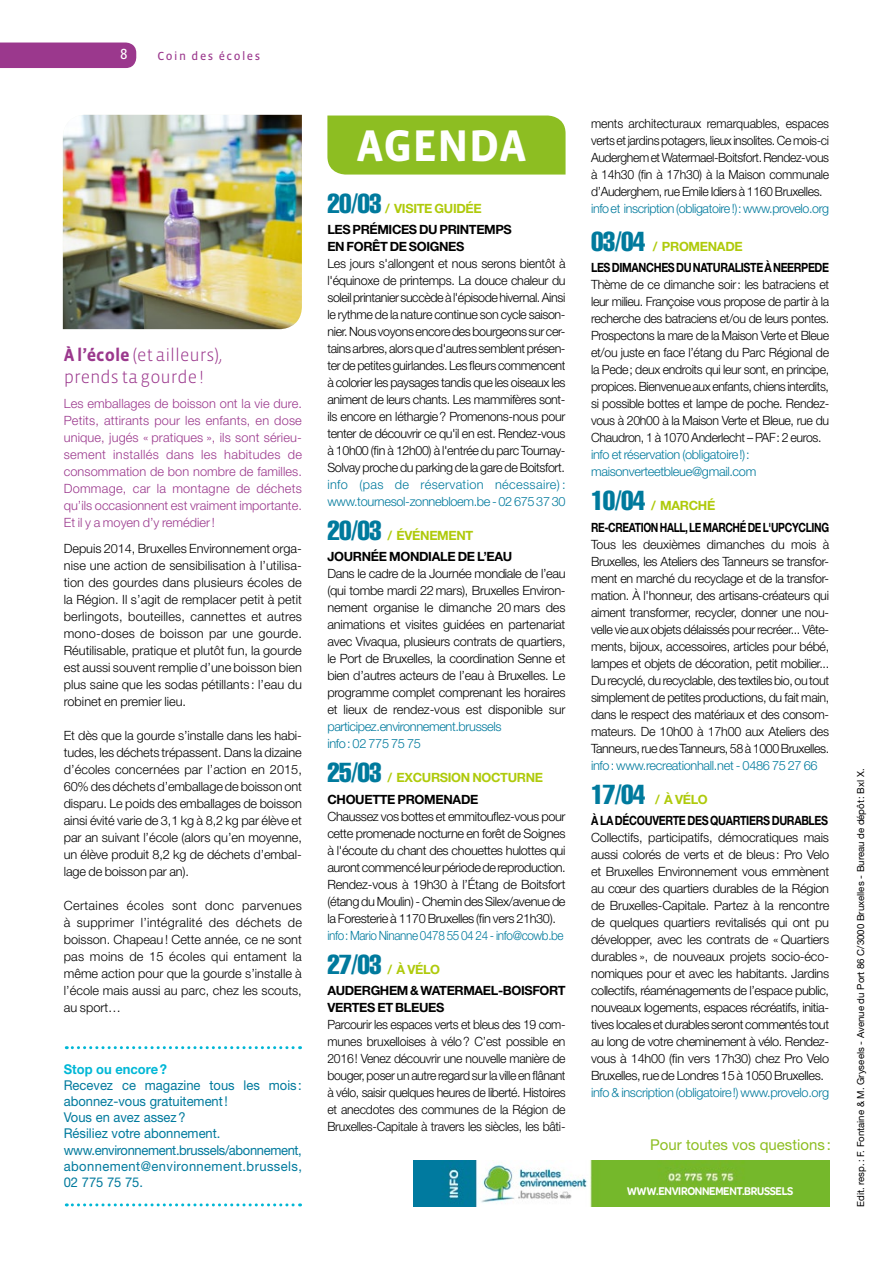
<style>
.page{position:relative;width:893px;height:1263px;background:#fff}
.page>*{position:absolute;margin:0;border:0;box-sizing:border-box;transform-origin:0 0}
.t1{font:700 45.45px "Vista Sans";color:#fff}
.t2{font:300 18px/21.3px "Vista Sans";color:#9b388d}
.t3{font:15px "Helvetica Neue";color:#8dbe22}
.t4{font:15px "Vista Sans Reg";color:#fff}
.t5{font:13.5px/16.2px "Helvetica Neue";color:#007a9d;scale:.96 1}
.t6{font:700 13.5px "Helvetica Neue";color:#00b7d6;scale:.96 1}
.t7{font:300 12.75px/17px "Helvetica Neue LT Std";letter-spacing:-.03em;color:#000;text-align:justify}
.t8{font:300 12.75px/17px "Helvetica Neue";color:#000;text-align:justify}
.t9{font:300 12.75px/17px "Helvetica Neue LT Std";letter-spacing:-.03em;color:#000;text-align:justify;scale:.96 1}
.t10{font:300 12.75px/17px "Helvetica Neue";color:#9b388d;text-align:justify}
.t11{font:300 12.75px/17px "Helvetica Neue LT Std";letter-spacing:-.025em;color:#007a9d}
.t12{font:700 12.75px/21.3px "Helvetica Neue";letter-spacing:-.03em;color:#000}
.t13{font:700 12.75px/21.3px "Helvetica Neue";letter-spacing:-.03em;color:#000;scale:.84 1}
.t14{font:300 12.75px/17px "Helvetica Neue LT Std";color:#007a9d}
.t15{font:700 12.75px/21.3px "Helvetica Neue";letter-spacing:-.03em;color:#000;scale:.8 1}
.t16{font:700 12.75px/21.3px "Helvetica Neue";letter-spacing:-.025em;color:#afca0b}
.t17{font:300 12.75px "Helvetica Neue LT Std";letter-spacing:-.025em;color:#007a9d;scale:.92 1}
.t18{font:600 12px "Omnes";letter-spacing:-.03em;color:#fff;scale:.9 1}
.t19{font:12px "Vista Sans Reg";letter-spacing:.125em;color:#9b388d}
.t20{font:9.75px "Helvetica Neue";color:#000}
.s1{font-weight:700}
.s2{font-family:"Helvetica";font-weight:400;font-stretch:extra-condensed;font-size:27px;color:#007a9d}
.s3{color:#afca0b}
.s4{color:#000}
</style>
<div class="page">
<img style="left:413px;top:1160px;width:416px;height:46px">
<img style="left:63px;top:115px;width:239px;height:214px">
<div style="left:327px;top:116px;width:239px;height:59px;background:#8dbe22"></div>
<div style="left:0;top:43px;width:136px;height:25px;background:#9b388d"></div>
<svg style="left:66px;top:1046px;width:235px;height:3px"></svg>
<svg style="left:66px;top:1203px;width:235px;height:3px"></svg>
<p class="t4" style="left:120px;top:46px;width:9px">8</p>
<p class="t19" style="left:158px;top:50px;width:104px">Coin des écoles</p>
<h2 class="t2" style="left:64px;top:345px;width:160px"><span class="s1">À l’école</span> (et ailleurs), prends ta gourde!</h2>
<p class="t10" style="left:64px;top:395px;width:240px">Les emballages de boisson ont la vie dure.<br>Petits, attirants pour les enfants, en dose unique, jugés « pratiques », ils sont sérieu&shy;sement installés dans les habitudes de consommation de bon nombre de familles.<br>Dommage, car la montagne de déchets qu’ils occasionnent est vraiment importante.<br>Et il y a moyen d’y remédier!</p>
<p class="t8" style="left:64px;top:539px;width:240px">Depuis 2014, Bruxelles Environnement orga&shy;nise une action de sensibilisation à l’utilisa&shy;tion des gourdes dans plusieurs écoles de la Région. Il s’agit de remplacer petit à petit berlingots, bouteilles, cannettes et autres mono-doses de boisson par une gourde.<br>Réutilisable, pratique et plutôt fun, la gourde est aussi souvent remplie d’une boisson bien plus saine que les sodas pétillants : l’eau du robinet en premier lieu.</p>
<p class="t8" style="left:64px;top:727px;width:240px">Et dès que la gourde s’installe dans les habi&shy;tudes, les déchets trépassent. Dans la dizaine d’écoles concernées par l’action en 2015, 60% des déchets d’emballage de boisson ont disparu. Le poids des emballages de boisson ainsi évité varie de 3,1 kg à 8,2 kg par élève et par an suivant l’école (alors qu’en moyenne, un élève produit 8,2 kg de déchets d’embal&shy;lage de boisson par an).</p>
<p class="t8" style="left:64px;top:897px;width:240px">Certaines écoles sont donc parvenues à supprimer l’intégralité des déchets de boisson. Chapeau! Cette année, ce ne sont pas moins de 15 écoles qui entament la même action pour que la gourde s’installe à l’école mais aussi au parc, chez les scouts, au sport…</p>
<p class="t6" style="left:64px;top:1060px;width:109px">Stop ou encore?</p>
<p class="t5" style="left:64px;top:1077px;width:250px">Recevez ce magazine tous les mois: abonnez-vous gratuitement!<br>Vous en avez assez?<br>Résiliez votre abonnement. www.environnement.brussels/abonnement, abonnement@environnement.brussels,<br>02 775 75 75.</p>
<h1 class="t1" style="left:356px;top:123px;width:171px">AGENDA</h1>
<p class="t12" style="left:327px;top:197px;width:186px"><span class="s2">20/03</span> <span class="s3">/ VISITE GUIDÉE<br></span>LES PRÉMICES DU PRINTEMPS</p>
<p class="t12" style="left:327px;top:235px;width:138px">EN FORÊT DE SOIGNES</p>
<p class="t7" style="left:327px;top:255px;width:240px">Les jours s'allongent et nous serons bientôt à l'équinoxe de printemps. La douce chaleur du soleil printanier succède à l'épisode hivernal. Ainsi le rythme de la nature continue son cycle saison&shy;nier. Nous voyons encore des bourgeons sur cer&shy;tains arbres, alors que d'autres semblent présen&shy;ter de petites guirlandes. Les fleurs commencent à colorier les paysages tandis que les oiseaux les animent de leurs chants. Les mammifères sont&shy;ils encore en léthargie? Promenons-nous pour tenter de découvrir ce qu'il en est. Rendez-vous à 10h00 (fin à 12h00) à l'entrée du parc Tournay-Solvay proche du parking de la gare de Boitsfort.</p>
<p class="t14" style="left:327px;top:476px;width:240px">info (pas de réservation nécessaire) : www.tournesol-zonnebloem.be - 02 675 37 30</p>
<p class="t12" style="left:327px;top:525px;width:186px"><span class="s2">20/03</span> <span class="s3">/ ÉVÉNEMENT<br></span>JOURNÉE MONDIALE DE L’EAU</p>
<p class="t7" style="left:327px;top:565px;width:240px">Dans le cadre de la Journée mondiale de l’eau (qui tombe mardi 22 mars), Bruxelles Environ&shy;nement organise le dimanche 20 mars des animations et visites guidées en partenariat avec Vivaqua, plusieurs contrats de quartiers, le Port de Bruxelles, la coordination Senne et bien d’autres acteurs de l’eau à Bruxelles. Le programme complet comprenant les horaires et lieux de rendez-vous est disponible sur</p>
<p class="t11" style="left:327px;top:718px;width:176px">participez.environnement.brussels info: 02 775 75 75</p>
<p class="t16" style="left:327px;top:767px;width:217px"><span class="s2">25/03</span> / EXCURSION NOCTURNE<br><span class="s4">CHOUETTE PROMENADE</span></p>
<p class="t7" style="left:327px;top:807px;width:240px">Chaussez vos bottes et emmitouflez-vous pour cette promenade nocturne en forêt de Soignes à l'écoute du chant des chouettes hulottes qui auront commencé leur période de reproduction.<br>Rendez-vous à 19h30 à l’Étang de Boitsfort (étang du Moulin) - Chemin des Silex/avenue de la Foresterie à 1170 Bruxelles (fin vers 21h30).</p>
<p class="t17" style="left:327px;top:927px;width:258px">info: Mario Ninanne 0478 55 04 24 - info@cowb.be</p>
<p class="t12" style="left:327px;top:958px;width:240px"><span class="s2">27/03</span> <span class="s3">/ À VÉLO<br></span>AUDERGHEM &amp; WATERMAEL-BOISFORT</p>
<p class="t12" style="left:327px;top:996px;width:118px">VERTES ET BLEUES</p>
<p class="t9" style="left:327px;top:1016px;width:250px">Parcourir les espaces verts et bleus des 19 com&shy;munes bruxelloises à vélo? C’est possible en 2016! Venez découvrir une nouvelle manière de bouger, poser un autre regard sur la ville en flânant à vélo, saisir quelques heures de liberté. Histoires et anecdotes des communes de la Région de Bruxelles-Capitale à travers les siècles, les bâti-</p>
<p class="t9" style="left:591px;top:114px;width:250px">ments architecturaux remarquables, espaces verts et jardins potagers, lieux insolites. Ce mois-ci Auderghem et Watermael-Boitsfort. Rendez-vous à 14h30 (fin à 17h30) à la Maison communale d’Auderghem, rue Emile Idiers à 1160 Bruxelles.</p>
<p class="t11" style="left:591px;top:199px;width:240px">info et inscription (obligatoire !): www.provelo.org</p>
<p class="t13" style="left:591px;top:235px;width:285px"><span class="s2">03/04</span> <span class="s3">/ PROMENADE<br></span>LES DIMANCHES DU NATURALISTE À NEERPEDE</p>
<p class="t7" style="left:591px;top:276px;width:240px">Thème de ce dimanche soir: les batraciens et leur milieu. Françoise vous propose de partir à la recherche des batraciens et/ou de leurs pontes.<br>Prospectons la mare de la Maison Verte et Bleue et/ou juste en face l’étang du Parc Régional de la Pede; deux endroits qui leur sont, en principe, propices. Bienvenue aux enfants, chiens interdits, si possible bottes et lampe de poche. Rendez&shy;vous à 20h00 à la Maison Verte et Bleue, rue du Chaudron, 1 à 1070 Anderlecht – PAF: 2 euros.</p>
<p class="t11" style="left:591px;top:446px;width:167px">info et réservation (obligatoire!): maisonverteetbleue@gmail.com</p>
<p class="t15" style="left:591px;top:495px;width:299px"><span class="s2">10/04</span> <span class="s3">/ MARCHÉ<br></span>RE-CREATION HALL, LE MARCHÉ DE L'UPCYCLING</p>
<p class="t7" style="left:591px;top:535px;width:240px">Tous les deuxièmes dimanches du mois à Bruxelles, les Ateliers des Tanneurs se transfor&shy;ment en marché du recyclage et de la transfor&shy;mation. À l'honneur, des artisans-créateurs qui aiment transformer, recycler, donner une nou&shy;velle vie aux objets délaissés pour recréer... Vête&shy;ments, bijoux, accessoires, articles pour bébé, lampes et objets de décoration, petit mobilier...<br>Du recyclé, du recyclable, des textiles bio, ou tout simplement de petites productions, du fait main, dans le respect des matériaux et des consom&shy;mateurs. De 10h00 à 17h00 aux Ateliers des Tanneurs, rue des Tanneurs, 58 à 1000 Bruxelles.</p>
<p class="t11" style="left:591px;top:756px;width:228px">info: www.recreationhall.net - 0486 75 27 66</p>
<p class="t13" style="left:591px;top:788px;width:284px"><span class="s2">17/04</span> <span class="s3">/ À VÉLO<br></span>À LA DÉCOUVERTE DES QUARTIERS DURABLES</p>
<p class="t7" style="left:591px;top:829px;width:240px">Collectifs, participatifs, démocratiques mais aussi colorés de verts et de bleus: Pro Velo et Bruxelles Environnement vous emmènent au cœur des quartiers durables de la Région de Bruxelles-Capitale. Partez à la rencontre de quelques quartiers revitalisés qui ont pu développer, avec les contrats de « Quartiers durables », de nouveaux projets socio-éco&shy;nomiques pour et avec les habitants. Jardins collectifs, réaménagements de l’espace public, nouveaux logements, espaces récréatifs, initia&shy;tives locales et durables seront commentés tout au long de votre cheminement à vélo. Rendez&shy;vous à 14h00 (fin vers 17h30) chez Pro Velo Bruxelles, rue de Londres 15 à 1050 Bruxelles.</p>
<p class="t11" style="left:591px;top:1084px;width:240px">info &amp; inscription (obligatoire!) www.provelo.org</p>
<p class="t3" style="left:650px;top:1136px;width:182px">Pour toutes vos questions:</p>
<p class="t18" style="left:627px;top:1182px;width:187px">WWW.ENVIRONNEMENT.BRUSSELS</p>
<p class="t20" style="left:855px;top:1207px;width:440px;rotate:-90deg">Edit. resp.: F. Fontaine &amp; M. Gryseels - Avenue du Port 86 C/3000 Bruxelles - Bureau de dépôt: Bxl X.</p>
</div>
